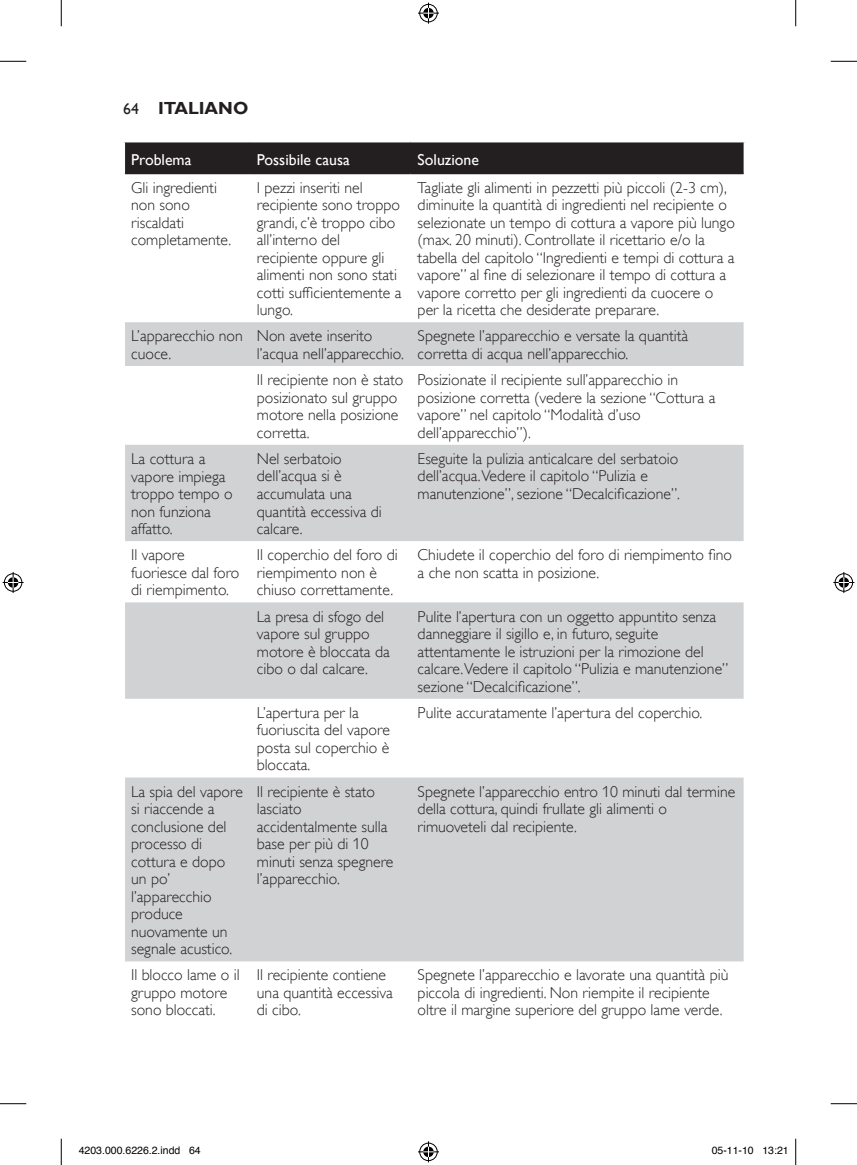
<style>
.page{position:relative;width:857px;height:1165px;background:#fff}
.page>*{position:absolute;margin:0;border:0;box-sizing:border-box;transform-origin:0 0}
.t1{font:700 17.5px "Gill Sans Alt One WGL";color:#231f20}
.t2{font:15.75px/17.5px "Gill Sans Alt One WGL Light";color:#231f20}
.t3{font:15.75px "Gill Sans Alt One WGL";color:#fff}
.t4{font:10.5px "Helvetica";color:#000}
.s1{font-weight:400;font-size:15.75px}
</style>
<div class="page">
<div style="left:125px;top:142px;width:618px;height:30px;background:#231f20"></div>
<svg style="left:125px;top:322px;width:618px;height:639px;fill:#d1d2d4"></svg>
<hr style="left:125px;top:172px;width:125px;height:2px;background:#231f20">
<hr style="left:250px;top:172px;width:160px;height:2px;background:#231f20">
<hr style="left:410px;top:172px;width:333px;height:2px;background:#231f20">
<svg style="left:0;top:61px;width:26px;height:1px"></svg>
<svg style="left:830px;top:61px;width:27px;height:1px"></svg>
<svg style="left:0;top:1103px;width:26px;height:1px"></svg>
<svg style="left:830px;top:1103px;width:27px;height:1px"></svg>
<svg style="left:61px;top:0;width:1px;height:26px"></svg>
<svg style="left:61px;top:1138px;width:1px;height:26px"></svg>
<svg style="left:795px;top:0;width:1px;height:26px"></svg>
<svg style="left:795px;top:1138px;width:1px;height:26px"></svg>
<svg style="left:418px;top:3px;width:21px;height:21px"></svg>
<svg style="left:418px;top:1141px;width:21px;height:21px"></svg>
<svg style="left:3px;top:572px;width:21px;height:21px"></svg>
<svg style="left:833px;top:572px;width:21px;height:21px"></svg>
<p class="t1" style="left:123px;top:99px;width:127px"><span class="s1">64</span> ITALIANO</p>
<p class="t3" style="left:131px;top:154px;width:62px">Problema</p>
<p class="t3" style="left:257px;top:154px;width:94px">Possibile causa</p>
<p class="t3" style="left:417px;top:149px;width:63px">Soluzione</p>
<p class="t2" style="left:131px;top:180px;width:102px">Gli ingredienti non sono riscaldati completamente.</p>
<p class="t2" style="left:257px;top:179px;width:146px">I pezzi inseriti nel recipiente sono troppo grandi, c’è troppo cibo all’interno del recipiente oppure gli alimenti non sono stati cotti suficientemente a lungo.</p>
<p class="t2" style="left:417px;top:179px;width:319px">Tagliate gli alimenti in pezzetti più piccoli (2-3 cm), diminuite la quantità di ingredienti nel recipiente o selezionate un tempo di cottura a vapore più lungo (max. 20 minuti). Controllate il ricettario e/o la tabella del capitolo “Ingredienti e tempi di cottura a vapore” al ine di selezionare il tempo di cottura a vapore corretto per gli ingredienti da cuocere o per la ricetta che desiderate preparare.</p>
<p class="t2" style="left:131px;top:328px;width:113px">L’apparecchio non cuoce.</p>
<p class="t2" style="left:257px;top:328px;width:148px">Non avete inserito l’acqua nell’apparecchio.</p>
<p class="t2" style="left:417px;top:327px;width:272px">Spegnete l’apparecchio e versate la quantità corretta di acqua nell’apparecchio.</p>
<p class="t2" style="left:257px;top:372px;width:148px">Il recipiente non è stato posizionato sul gruppo motore nella posizione corretta.</p>
<p class="t2" style="left:417px;top:371px;width:299px">Posizionate il recipiente sull’apparecchio in posizione corretta (vedere la sezione “Cottura a vapore” nel capitolo “Modalità d’uso dell’apparecchio”).</p>
<p class="t2" style="left:131px;top:451px;width:103px">La cottura a vapore impiega troppo tempo o non funziona affatto.</p>
<p class="t2" style="left:257px;top:451px;width:126px">Nel serbatoio dell’acqua si è accumulata una quantità eccessiva di calcare.</p>
<p class="t2" style="left:417px;top:450px;width:264px">Eseguite la pulizia anticalcare del serbatoio dell’acqua.Vedere il capitolo “Pulizia e manutenzione”, sezione “Decalciicazione”.</p>
<p class="t2" style="left:131px;top:547px;width:110px">Il vapore fuoriesce dal foro di riempimento.</p>
<p class="t2" style="left:257px;top:547px;width:142px">Il coperchio del foro di riempimento non è chiuso correttamente.</p>
<p class="t2" style="left:417px;top:546px;width:316px">Chiudete il coperchio del foro di riempimento ino a che non scatta in posizione.</p>
<p class="t2" style="left:257px;top:608px;width:134px">La presa di sfogo del vapore sul gruppo motore è bloccata da cibo o dal calcare.</p>
<p class="t2" style="left:417px;top:607px;width:312px">Pulite l’apertura con un oggetto appuntito senza danneggiare il sigillo e, in futuro, seguite attentamente le istruzioni per la rimozione del calcare.Vedere il capitolo “Pulizia e manutenzione” sezione “Decalciicazione”.</p>
<p class="t2" style="left:257px;top:705px;width:135px">L’apertura per la fuoriuscita del vapore posta sul coperchio è bloccata.</p>
<p class="t2" style="left:417px;top:705px;width:286px">Pulite accuratamente l’apertura del coperchio.</p>
<p class="t2" style="left:131px;top:783px;width:113px">La spia del vapore si riaccende a conclusione del processo di cottura e dopo un po’ l’apparecchio produce nuovamente un segnale acustico.</p>
<p class="t2" style="left:257px;top:783px;width:138px">Il recipiente è stato lasciato accidentalmente sulla base per più di 10 minuti senza spegnere l’apparecchio.</p>
<p class="t2" style="left:417px;top:783px;width:319px">Spegnete l’apparecchio entro 10 minuti dal termine della cottura, quindi frullate gli alimenti o rimuoveteli dal recipiente.</p>
<p class="t2" style="left:131px;top:967px;width:110px">Il blocco lame o il gruppo motore sono bloccati.</p>
<p class="t2" style="left:257px;top:967px;width:138px">Il recipiente contiene una quantità eccessiva di cibo.</p>
<p class="t2" style="left:417px;top:966px;width:312px">Spegnete l’apparecchio e lavorate una quantità più piccola di ingredienti. Non riempite il recipiente oltre il margine superiore del gruppo lame verde.</p>
<p class="t4" style="left:79px;top:1144px;width:124px">4203.000.6226.2.indd 64</p>
<p class="t4" style="left:711px;top:1144px;width:79px">05-11-10 13:21</p>
</div>
